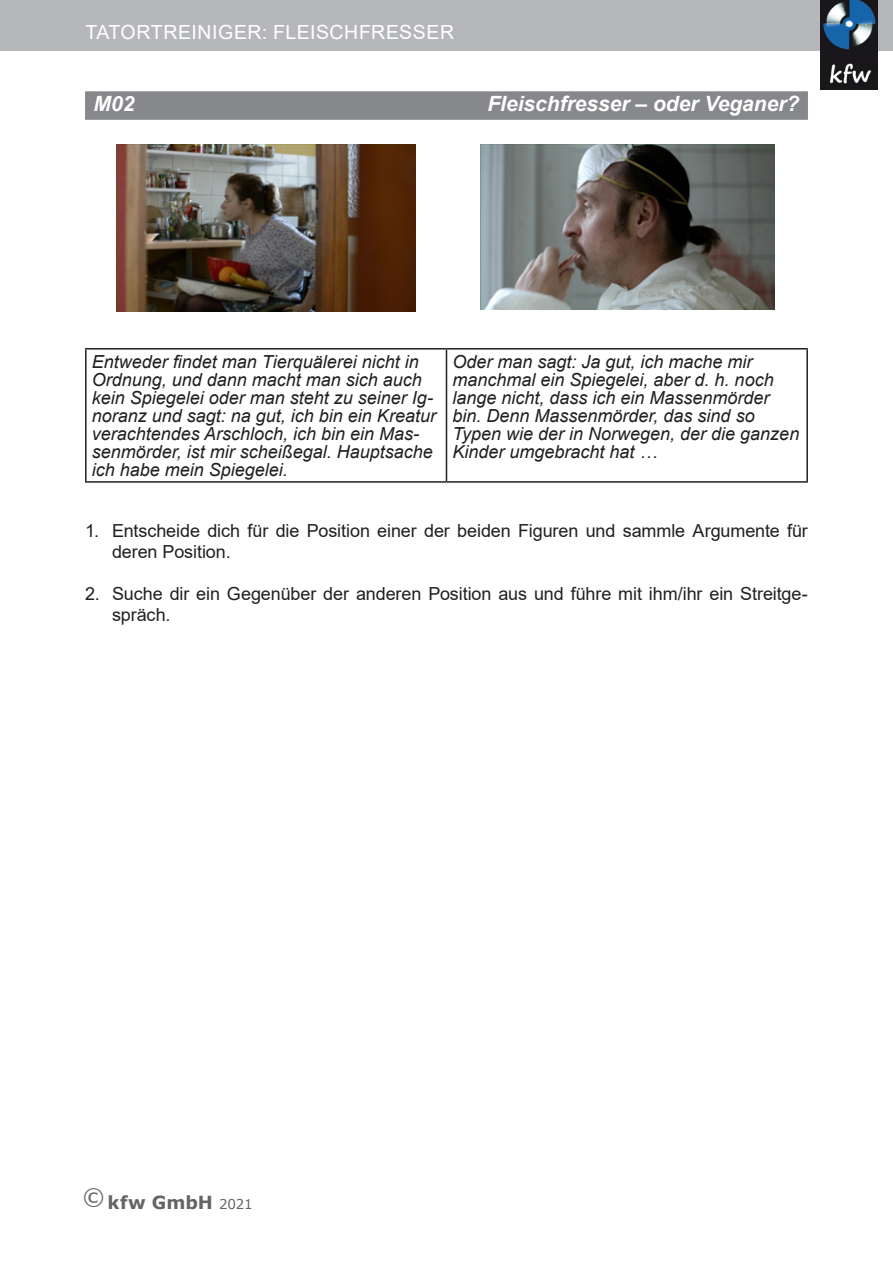
<style>
.page{position:relative;width:893px;height:1263px;background:#fff}
.page>*{position:absolute;margin:0;border:0;box-sizing:border-box;transform-origin:0 0}
.t1{font:italic 700 21px "Arial";color:#fff}
.t2{font:19.5px "Arial";letter-spacing:.025em;color:#fff}
.t3{font:italic 18px/18px "Arial";color:#231f20}
.t4{font:18px/21px "Arial";letter-spacing:-.005em;color:#231f20}
.t5{font:700 18px "Verdana";color:#656568}
.s1{font-weight:400;font-size:13.5px}
</style>
<div class="page">
<div style="left:0;top:0;width:893px;height:51px;background:#b6b7bb"></div>
<img style="left:821px;top:0;width:56px;height:89px">
<div style="left:85px;top:91px;width:723px;height:29px;background:#86888b"></div>
<img style="left:117px;top:145px;width:298px;height:167px">
<img style="left:480px;top:145px;width:295px;height:165px">
<hr style="left:446px;top:350px;width:1px;height:131px;background:#231f20">
<hr style="left:85px;top:348px;width:361px;height:2px;background:#231f20">
<hr style="left:85px;top:350px;width:2px;height:131px;background:#231f20">
<hr style="left:446px;top:348px;width:362px;height:2px;background:#231f20">
<hr style="left:806px;top:350px;width:2px;height:131px;background:#231f20">
<hr style="left:85px;top:481px;width:361px;height:2px;background:#231f20">
<hr style="left:446px;top:481px;width:362px;height:2px;background:#231f20">
<p class="t2" style="left:85px;top:19px;width:370px">TATORTREINIGER: FLEISCHFRESSER</p>
<p class="t1" style="left:94px;top:90px;width:42px">M02</p>
<p class="t1" style="left:487px;top:90px;width:314px">Fleischfresser – oder Veganer?</p>
<p class="t3" style="left:92px;top:353px;width:346px">Entweder findet man Tierquälerei nicht in Ordnung, und dann macht man sich auch kein Spiegelei oder man steht zu seiner Ig&shy;noranz und sagt: na gut, ich bin ein Kreatur verachtendes Arschloch, ich bin ein Mas&shy;senmörder, ist mir scheißegal. Hauptsache ich habe mein Spiegelei.</p>
<p class="t3" style="left:452px;top:353px;width:348px">Oder man sagt: Ja gut, ich mache mir manchmal ein Spiegelei, aber d. h. noch lange nicht, dass ich ein Massenmörder bin. Denn Massenmörder, das sind so Typen wie der in Norwegen, der die ganzen Kinder umgebracht hat …</p>
<p class="t4" style="left:112px;top:520px;width:697px;text-indent:-27px">1. Entscheide dich für die Position einer der beiden Figuren und sammle Argumente für deren Position.</p>
<p class="t4" style="left:112px;top:583px;width:697px;text-indent:-27px">2. Suche dir ein Gegenüber der anderen Position aus und führe mit ihm/ihr ein Streitge&shy;spräch.</p>
<p class="t5" style="left:82px;top:1190px;width:172px"><sup>©</sup> kfw GmbH <span class="s1">2021</span></p>
</div>
